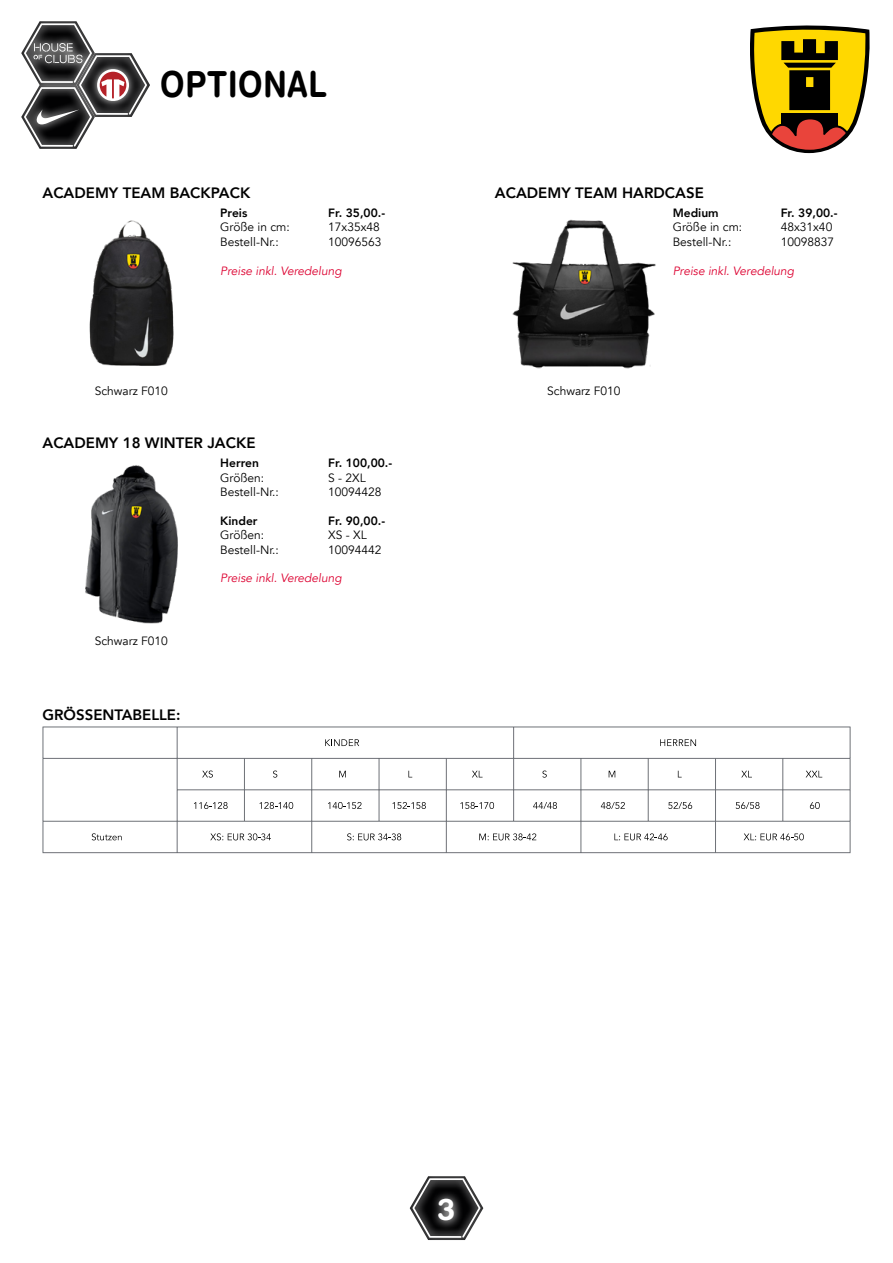
<style>
.page{position:relative;width:893px;height:1263px;background:#fff}
.page>*{position:absolute;margin:0;border:0;box-sizing:border-box;transform-origin:0 0}
.t1{font:700 36px "Helvetica Rounded LT Std";letter-spacing:.025em;color:#000;scale:.83 1}
.t2{font:700 30px "Helvetica Rounded LT Std";color:#fff}
.t3{font:800 15px "Avenir";color:#000}
.t4{font:12px "Avenir";color:#000}
.t5{font:800 12px "Avenir";color:#000}
.t6{font:italic 12px "Avenir";color:#dd0332}
</style>
<div class="page">
<svg style="left:410px;top:1176px;width:73px;height:64px"></svg>
<svg style="left:21px;top:21px;width:129px;height:128px"></svg>
<img style="left:89px;top:220px;width:85px;height:146px">
<img style="left:85px;top:465px;width:93px;height:159px">
<img style="left:512px;top:219px;width:144px;height:150px">
<svg style="left:750px;top:25px;width:120px;height:129px;background:#a8892e"></svg>
<div style="left:429px;top:1189px;width:35px;height:41px;background:#fff;opacity:.75"></div>
<hr style="left:783px;top:852px;width:67px;height:1px;background:#6e7177">
<hr style="left:715px;top:852px;width:68px;height:1px;background:#6e7177">
<hr style="left:648px;top:852px;width:67px;height:1px;background:#6e7177">
<hr style="left:581px;top:852px;width:67px;height:1px;background:#6e7177">
<hr style="left:514px;top:852px;width:67px;height:1px;background:#6e7177">
<hr style="left:446px;top:852px;width:68px;height:1px;background:#6e7177">
<hr style="left:379px;top:852px;width:67px;height:1px;background:#6e7177">
<hr style="left:312px;top:852px;width:67px;height:1px;background:#6e7177">
<hr style="left:244px;top:852px;width:68px;height:1px;background:#6e7177">
<hr style="left:177px;top:852px;width:67px;height:1px;background:#6e7177">
<hr style="left:43px;top:852px;width:134px;height:1px;background:#6e7177">
<hr style="left:850px;top:822px;width:1px;height:30px;background:#6e7177">
<hr style="left:783px;top:821px;width:67px;height:1px;background:#6e7177">
<hr style="left:715px;top:822px;width:1px;height:30px;background:#6e7177">
<hr style="left:715px;top:821px;width:68px;height:1px;background:#6e7177">
<hr style="left:648px;top:821px;width:67px;height:1px;background:#6e7177">
<hr style="left:581px;top:822px;width:1px;height:30px;background:#6e7177">
<hr style="left:581px;top:821px;width:67px;height:1px;background:#6e7177">
<hr style="left:514px;top:821px;width:67px;height:1px;background:#6e7177">
<hr style="left:446px;top:822px;width:1px;height:30px;background:#6e7177">
<hr style="left:446px;top:821px;width:68px;height:1px;background:#6e7177">
<hr style="left:379px;top:821px;width:67px;height:1px;background:#6e7177">
<hr style="left:311px;top:822px;width:1px;height:30px;background:#6e7177">
<hr style="left:312px;top:821px;width:67px;height:1px;background:#6e7177">
<hr style="left:244px;top:821px;width:68px;height:1px;background:#6e7177">
<hr style="left:177px;top:822px;width:1px;height:30px;background:#6e7177">
<hr style="left:177px;top:821px;width:67px;height:1px;background:#6e7177">
<hr style="left:43px;top:822px;width:1px;height:30px;background:#6e7177">
<hr style="left:43px;top:821px;width:134px;height:1px;background:#6e7177">
<hr style="left:850px;top:790px;width:1px;height:31px;background:#6e7177">
<hr style="left:782px;top:790px;width:1px;height:31px;background:#6e7177">
<hr style="left:783px;top:789px;width:67px;height:1px;background:#6e7177">
<hr style="left:715px;top:790px;width:1px;height:31px;background:#6e7177">
<hr style="left:715px;top:789px;width:68px;height:1px;background:#6e7177">
<hr style="left:648px;top:790px;width:1px;height:31px;background:#6e7177">
<hr style="left:648px;top:789px;width:67px;height:1px;background:#6e7177">
<hr style="left:581px;top:790px;width:1px;height:31px;background:#6e7177">
<hr style="left:581px;top:789px;width:67px;height:1px;background:#6e7177">
<hr style="left:513px;top:790px;width:1px;height:31px;background:#6e7177">
<hr style="left:514px;top:789px;width:67px;height:1px;background:#6e7177">
<hr style="left:446px;top:790px;width:1px;height:31px;background:#6e7177">
<hr style="left:446px;top:789px;width:68px;height:1px;background:#6e7177">
<hr style="left:379px;top:790px;width:1px;height:31px;background:#6e7177">
<hr style="left:379px;top:789px;width:67px;height:1px;background:#6e7177">
<hr style="left:311px;top:790px;width:1px;height:31px;background:#6e7177">
<hr style="left:312px;top:789px;width:67px;height:1px;background:#6e7177">
<hr style="left:244px;top:790px;width:1px;height:31px;background:#6e7177">
<hr style="left:244px;top:789px;width:68px;height:1px;background:#6e7177">
<hr style="left:177px;top:790px;width:1px;height:31px;background:#6e7177">
<hr style="left:177px;top:789px;width:67px;height:1px;background:#6e7177">
<hr style="left:43px;top:790px;width:1px;height:31px;background:#6e7177">
<hr style="left:850px;top:759px;width:1px;height:30px;background:#6e7177">
<hr style="left:782px;top:759px;width:1px;height:30px;background:#6e7177">
<hr style="left:783px;top:758px;width:67px;height:1px;background:#6e7177">
<hr style="left:715px;top:759px;width:1px;height:30px;background:#6e7177">
<hr style="left:715px;top:758px;width:68px;height:1px;background:#6e7177">
<hr style="left:648px;top:759px;width:1px;height:30px;background:#6e7177">
<hr style="left:648px;top:758px;width:67px;height:1px;background:#6e7177">
<hr style="left:581px;top:759px;width:1px;height:30px;background:#6e7177">
<hr style="left:581px;top:758px;width:67px;height:1px;background:#6e7177">
<hr style="left:513px;top:759px;width:1px;height:30px;background:#6e7177">
<hr style="left:514px;top:758px;width:67px;height:1px;background:#6e7177">
<hr style="left:446px;top:759px;width:1px;height:30px;background:#6e7177">
<hr style="left:446px;top:758px;width:68px;height:1px;background:#6e7177">
<hr style="left:379px;top:759px;width:1px;height:30px;background:#6e7177">
<hr style="left:379px;top:758px;width:67px;height:1px;background:#6e7177">
<hr style="left:311px;top:759px;width:1px;height:30px;background:#6e7177">
<hr style="left:312px;top:758px;width:67px;height:1px;background:#6e7177">
<hr style="left:244px;top:759px;width:1px;height:30px;background:#6e7177">
<hr style="left:244px;top:758px;width:68px;height:1px;background:#6e7177">
<hr style="left:177px;top:759px;width:1px;height:30px;background:#6e7177">
<hr style="left:177px;top:758px;width:67px;height:1px;background:#6e7177">
<hr style="left:43px;top:759px;width:1px;height:31px;background:#6e7177">
<hr style="left:43px;top:758px;width:134px;height:1px;background:#6e7177">
<hr style="left:850px;top:727px;width:1px;height:31px;background:#6e7177">
<hr style="left:513px;top:727px;width:1px;height:31px;background:#6e7177">
<hr style="left:177px;top:727px;width:1px;height:31px;background:#6e7177">
<hr style="left:43px;top:727px;width:1px;height:31px;background:#6e7177">
<hr style="left:783px;top:727px;width:67px;height:1px;background:#6e7177">
<hr style="left:715px;top:727px;width:68px;height:1px;background:#6e7177">
<hr style="left:648px;top:727px;width:67px;height:1px;background:#6e7177">
<hr style="left:581px;top:727px;width:67px;height:1px;background:#6e7177">
<hr style="left:514px;top:727px;width:67px;height:1px;background:#6e7177">
<hr style="left:446px;top:727px;width:68px;height:1px;background:#6e7177">
<hr style="left:379px;top:727px;width:67px;height:1px;background:#6e7177">
<hr style="left:312px;top:727px;width:67px;height:1px;background:#6e7177">
<hr style="left:244px;top:727px;width:68px;height:1px;background:#6e7177">
<hr style="left:177px;top:727px;width:67px;height:1px;background:#6e7177">
<hr style="left:43px;top:727px;width:134px;height:1px;background:#6e7177">
<svg style="left:325px;top:739px;width:34px;height:7px"></svg>
<svg style="left:660px;top:739px;width:36px;height:7px"></svg>
<svg style="left:202px;top:770px;width:11px;height:8px"></svg>
<svg style="left:273px;top:770px;width:4px;height:8px"></svg>
<svg style="left:339px;top:771px;width:7px;height:6px"></svg>
<svg style="left:408px;top:771px;width:4px;height:6px"></svg>
<svg style="left:472px;top:771px;width:11px;height:6px"></svg>
<svg style="left:542px;top:770px;width:5px;height:8px"></svg>
<svg style="left:609px;top:771px;width:6px;height:6px"></svg>
<svg style="left:741px;top:771px;width:11px;height:6px"></svg>
<svg style="left:806px;top:771px;width:16px;height:6px"></svg>
<svg style="left:259px;top:802px;width:34px;height:7px"></svg>
<svg style="left:328px;top:802px;width:34px;height:7px"></svg>
<svg style="left:392px;top:802px;width:34px;height:7px"></svg>
<svg style="left:460px;top:802px;width:34px;height:7px"></svg>
<svg style="left:533px;top:802px;width:24px;height:7px"></svg>
<svg style="left:601px;top:802px;width:24px;height:7px"></svg>
<svg style="left:668px;top:802px;width:24px;height:7px"></svg>
<svg style="left:736px;top:802px;width:24px;height:7px"></svg>
<svg style="left:810px;top:802px;width:10px;height:7px"></svg>
<svg style="left:92px;top:833px;width:30px;height:7px"></svg>
<svg style="left:210px;top:833px;width:61px;height:7px"></svg>
<svg style="left:347px;top:833px;width:54px;height:7px"></svg>
<svg style="left:479px;top:833px;width:57px;height:7px"></svg>
<svg style="left:614px;top:833px;width:54px;height:7px"></svg>
<svg style="left:744px;top:833px;width:60px;height:7px"></svg>
<svg style="left:194px;top:802px;width:34px;height:7px"></svg>
<h1 class="t1" style="left:160px;top:63px;width:202px">OPTIONAL</h1>
<p class="t3" style="left:43px;top:181px;width:209px">ACADEMY TEAM BACKPACK</p>
<p class="t5" style="left:220px;top:203px;width:29px">Preis</p>
<p class="t5" style="left:328px;top:203px;width:58px">Fr. 35,00.-</p>
<p class="t4" style="left:220px;top:220px;width:71px">Größe in cm:</p>
<p class="t4" style="left:328px;top:220px;width:53px">17x35x48</p>
<p class="t4" style="left:220px;top:234px;width:60px">Bestell-Nr.:</p>
<p class="t4" style="left:328px;top:234px;width:55px">10096563</p>
<p class="t6" style="left:220px;top:263px;width:123px">Preise inkl. Veredelung</p>
<p class="t3" style="left:495px;top:181px;width:210px">ACADEMY TEAM HARDCASE</p>
<p class="t5" style="left:673px;top:203px;width:48px">Medium</p>
<p class="t5" style="left:781px;top:203px;width:58px">Fr. 39,00.-</p>
<p class="t4" style="left:673px;top:220px;width:71px">Größe in cm:</p>
<p class="t4" style="left:781px;top:220px;width:53px">48x31x40</p>
<p class="t4" style="left:673px;top:234px;width:60px">Bestell-Nr.:</p>
<p class="t4" style="left:781px;top:234px;width:55px">10098837</p>
<p class="t6" style="left:673px;top:263px;width:123px">Preise inkl. Veredelung</p>
<p class="t4" style="left:95px;top:383px;width:75px">Schwarz F010</p>
<p class="t4" style="left:547px;top:383px;width:75px">Schwarz F010</p>
<p class="t3" style="left:43px;top:431px;width:215px">ACADEMY 18 WINTER JACKE</p>
<p class="t4" style="left:95px;top:634px;width:75px">Schwarz F010</p>
<p class="t3" style="left:43px;top:703px;width:140px">GRÖSSENTABELLE:</p>
<p class="t5" style="left:220px;top:454px;width:40px">Herren</p>
<p class="t5" style="left:328px;top:454px;width:65px">Fr. 100,00.-</p>
<p class="t4" style="left:220px;top:470px;width:46px">Größen:</p>
<p class="t4" style="left:328px;top:470px;width:39px">S - 2XL</p>
<p class="t4" style="left:220px;top:485px;width:60px">Bestell-Nr.:</p>
<p class="t4" style="left:328px;top:485px;width:55px">10094428</p>
<p class="t5" style="left:220px;top:511px;width:39px">Kinder</p>
<p class="t5" style="left:328px;top:511px;width:58px">Fr. 90,00.-</p>
<p class="t4" style="left:220px;top:528px;width:46px">Größen:</p>
<p class="t4" style="left:328px;top:528px;width:40px">XS - XL</p>
<p class="t4" style="left:220px;top:542px;width:60px">Bestell-Nr.:</p>
<p class="t4" style="left:328px;top:542px;width:55px">10094442</p>
<p class="t6" style="left:220px;top:571px;width:123px">Preise inkl. Veredelung</p>
<h2 class="t2" style="left:438px;top:1191px;width:19px">3</h2>
</div>
